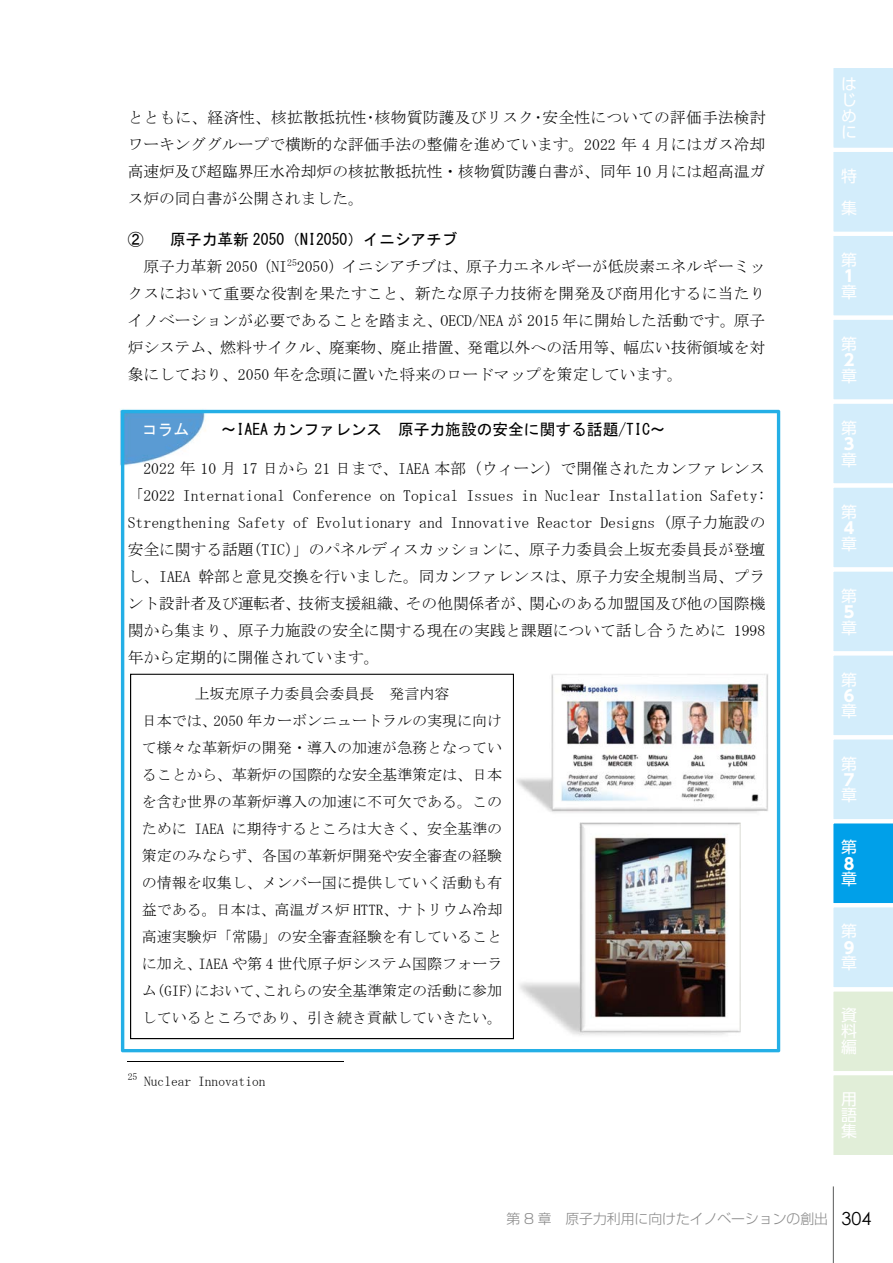
<style>
.page{position:relative;width:893px;height:1263px;background:#fff}
.page>*{position:absolute;margin:0;border:0;box-sizing:border-box;transform-origin:0 0}
.t1{font:15.9px/15.9px "UD Shin Go Pro";color:#fff;text-align:justify}
.t2{font:700 15.9px "UD Shin Go Pro";color:#fff}
.t3{font:15.75px/27px "MS Mincho";color:#000;text-align:justify}
.t4{font:15.75px "MS Gothic";color:#000}
.t5{font:15.75px "MS Gothic";color:#fff}
.t6{font:15.75px "MS P Gothic";color:#000}
.t7{font:15px/27px "MS Mincho";color:#000;text-align:center}
.t8{font:300 13.8px "Shin Go Pro";color:#898989}
.t9{font:13.5px "MS Mincho";color:#000}
.s1{font-family:"Century Gothic";font-weight:400;font-size:18px;color:#000}
</style>
<div class="page">
<hr style="left:128px;top:1061px;width:216px;height:1px;background:#000">
<img style="left:120px;top:409px;width:89px;height:57px">
<svg style="left:121px;top:410px;width:659px;height:642px"></svg>
<svg style="left:130px;top:674px;width:384px;height:365px"></svg>
<img style="left:516px;top:823px;width:225px;height:219px">
<img style="left:515px;top:674px;width:253px;height:143px">
<hr style="left:833px;top:1186px;width:1px;height:77px;background:#585959">
<svg style="left:833px;top:68px;width:60px;height:1087px;background:#c9e9f5"></svg>
<p class="t3" style="left:128px;top:104px;width:639px">とともに、経済性、核拡散抵抗性･核物質防護及びリスク･安全性についての評価手法検討ワーキンググループで横断的な評価手法の整備を進めています。2022 年 4 月にはガス冷却高速炉及び超臨界圧水冷却炉の核拡散抵抗性・核物質防護白書が、同年 10 月には超高温ガス炉の同白書が公開されました。</p>
<p class="t6" style="left:128px;top:231px;width:17px">②</p>
<p class="t4" style="left:170px;top:231px;width:289px">原子力革新 2050（NI2050）イニシアチブ</p>
<p class="t3" style="left:128px;top:253px;width:639px;text-indent:16px">原子力革新 2050（NI<sup>25</sup>2050）イニシアチブは、原子力エネルギーが低炭素エネルギーミックスにおいて重要な役割を果たすこと、新たな原子力技術を開発及び商用化するに当たりイノベーションが必要であることを踏まえ、OECD/NEA が 2015 年に開始した活動です。原子炉システム、燃料サイクル、廃棄物、廃止措置、発電以外への活用等、幅広い技術領域を対象にしており、2050 年を念頭に置いた将来のロードマップを策定しています。</p>
<p class="t5" style="left:142px;top:421px;width:49px">コラム</p>
<p class="t4" style="left:221px;top:421px;width:446px">～IAEA カンファレンス 原子力施設の安全に関する話題/TIC～</p>
<p class="t3" style="left:128px;top:455px;width:639px;text-indent:16px">2022 年 10 月 17 日から 21 日まで、IAEA 本部（ウィーン）で開催されたカンファレンス「2022 International Conference on Topical Issues in Nuclear Installation Safety:<br>Strengthening Safety of Evolutionary and Innovative Reactor Designs (原子力施設の安全に関する話題(TIC）」のパネルディスカッションに、原子力委員会上坂充委員長が登壇し、IAEA 幹部と意見交換を行いました。同カンファレンスは、原子力安全規制当局、プラント設計者及び運転者、技術支援組織、その他関係者が、関心のある加盟国及び他の国際機関から集まり、原子力施設の安全に関する現在の実践と課題について話し合うために 1998年から定期的に開催されています。</p>
<p class="t7" style="left:142px;top:680px;width:362px">上坂充原子力委員会委員長 発言内容<br>日本では、2050 年カーボンニュートラルの実現に向けて様々な革新炉の開発・導入の加速が急務となっていることから、革新炉の国際的な安全基準策定は、日本を含む世界の革新炉導入の加速に不可欠である。このために IAEA に期待するところは大きく、安全基準の策定のみならず、各国の革新炉開発や安全審査の経験の情報を収集し、メンバー国に提供していく活動も有益である。日本は、高温ガス炉 HTTR、ナトリウム冷却高速実験炉「常陽」の安全審査経験を有していることに加え、IAEA や第 4 世代原子炉システム国際フォーラム(GIF)において、これらの安全基準策定の活動に参加しているところであり、引き続き貢献していきたい。</p>
<p class="t9" style="left:128px;top:1074px;width:139px"><sup>25</sup> Nuclear Innovation</p>
<p class="t1" style="left:841px;top:76px;width:16px">はじめに</p>
<p class="t1" style="left:841px;top:159px;width:17px;line-height:32px">特集</p>
<p class="t1" style="left:841px;top:251px;width:17px">第</p>
<p class="t2" style="left:841px;top:263px;width:11px">１</p>
<p class="t1" style="left:841px;top:283px;width:17px">章</p>
<p class="t1" style="left:841px;top:335px;width:17px">第</p>
<p class="t2" style="left:841px;top:347px;width:14px">２</p>
<p class="t1" style="left:841px;top:367px;width:17px">章</p>
<p class="t1" style="left:841px;top:419px;width:17px">第</p>
<p class="t2" style="left:841px;top:431px;width:14px">３</p>
<p class="t1" style="left:841px;top:451px;width:17px">章</p>
<p class="t1" style="left:841px;top:503px;width:17px">第</p>
<p class="t2" style="left:841px;top:515px;width:14px">４</p>
<p class="t1" style="left:841px;top:535px;width:17px">章</p>
<p class="t1" style="left:841px;top:587px;width:17px">第</p>
<p class="t2" style="left:841px;top:599px;width:14px">５</p>
<p class="t1" style="left:841px;top:619px;width:17px">章</p>
<p class="t1" style="left:841px;top:671px;width:17px">第</p>
<p class="t2" style="left:841px;top:683px;width:14px">６</p>
<p class="t1" style="left:841px;top:703px;width:17px">章</p>
<p class="t1" style="left:841px;top:755px;width:17px">第</p>
<p class="t2" style="left:841px;top:767px;width:14px">７</p>
<p class="t1" style="left:841px;top:787px;width:17px">章</p>
<p class="t1" style="left:841px;top:839px;width:17px">第</p>
<p class="t2" style="left:841px;top:851px;width:14px">８</p>
<p class="t1" style="left:841px;top:871px;width:17px">章</p>
<p class="t1" style="left:841px;top:923px;width:17px">第</p>
<p class="t2" style="left:841px;top:935px;width:14px">９</p>
<p class="t1" style="left:841px;top:955px;width:17px">章</p>
<p class="t1" style="left:841px;top:1007px;width:17px">資料編</p>
<p class="t1" style="left:841px;top:1091px;width:17px">用語集</p>
<p class="t8" style="left:507px;top:1208px;width:366px">第 8 章　原子力利用に向けたイノベーションの創出 <span class="s1">304</span></p>
</div>
